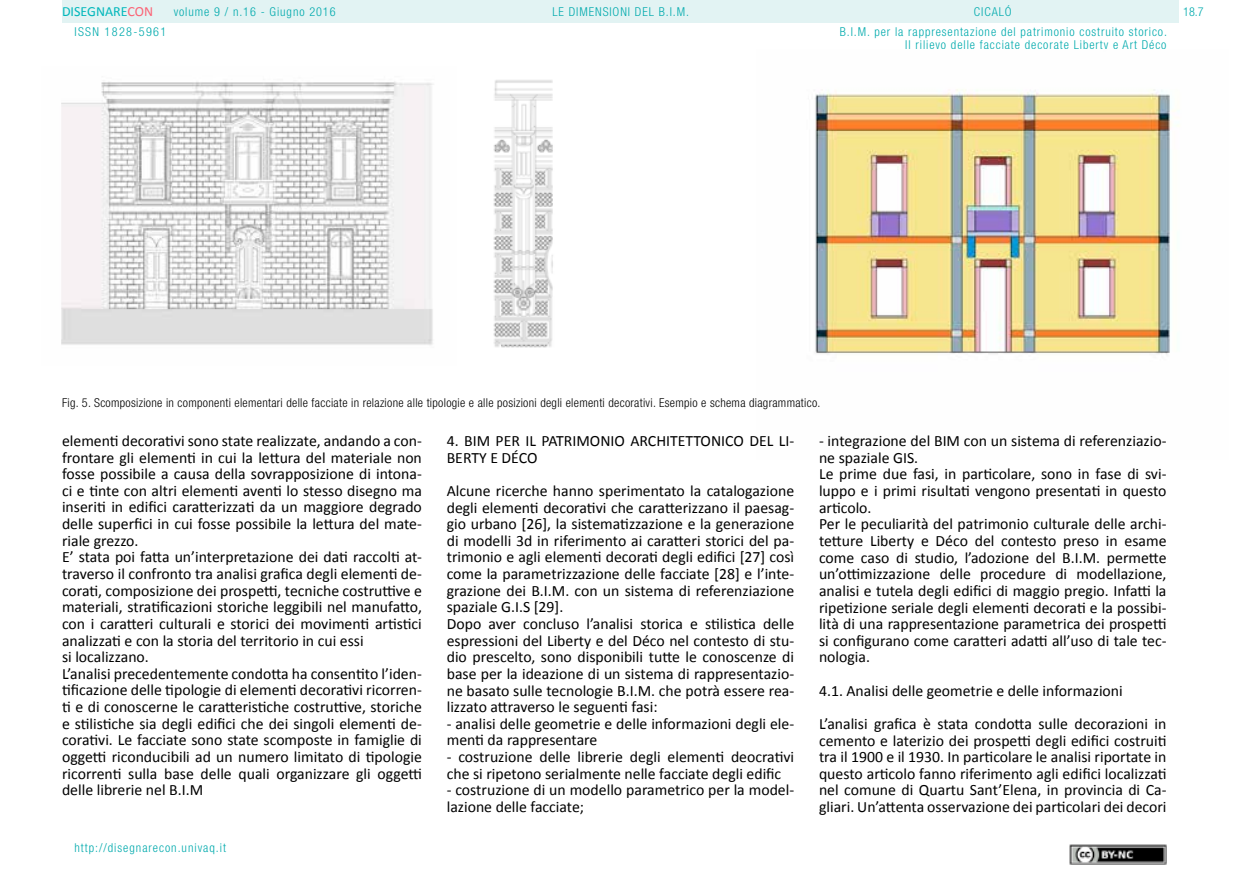
<style>
.page{position:relative;width:1241px;height:893px;background:#fff}
.page>*{position:absolute;margin:0;border:0;box-sizing:border-box;transform-origin:0 0}
.t1{font:15.75px/16.6px "Calibri";color:#000}
.t2{font:14px "Calibri";color:#00b7bb}
.t3{font:300 condensed 12.25px/19.4px "Helvetica Neue LT Std";letter-spacing:.075em;color:#00aaad}
.t4{font:300 condensed 12.25px "Helvetica Neue LT Std";letter-spacing:.025em;color:#000}
.t5{font:300 condensed 12.25px "Helvetica Neue LT Std";letter-spacing:.11em;color:#00aaad}
.s1{color:#fb6275}
</style>
<div class="page">
<div style="left:62px;top:0;width:1116px;height:23px;background:#e2f3f3"></div>
<img style="left:1069px;top:845px;width:97px;height:19px">
<img style="left:61px;top:82px;width:372px;height:263px">
<img style="left:493px;top:80px;width:60px;height:268px">
<img style="left:815px;top:89px;width:364px;height:266px">
<p class="t2" style="left:62px;top:3px;width:93px">DISEGNARE<span class="s1">CON</span></p>
<p class="t3" style="left:839px;top:2px;width:328px;text-indent:134px">CICALÓ<br>B.I.M. per la rappresentazione del patrimonio costruito storico.</p>
<p class="t3" style="left:905px;top:35px;width:263px">Il rilievo delle facciate decorate Liberty e Art Déco</p>
<p class="t3" style="left:174px;top:2px;width:163px">volume 9 / n.16 - Giugno 2016</p>
<p class="t3" style="left:552px;top:2px;width:138px">LE DIMENSIONI DEL B.I.M.</p>
<p class="t3" style="left:1182px;top:2px;width:22px">18.7</p>
<p class="t5" style="left:74px;top:24px;width:93px">ISSN 1828-5961</p>
<p class="t4" style="left:62px;top:395px;width:759px">Fig. 5. Scomposizione in componenti elementari delle facciate in relazione alle tipologie e alle posizioni degli elementi decorativi. Esempio e schema diagrammatico.</p>
<p class="t1" style="left:62px;top:432px;width:361px">elementi decorativi sono state realizzate, andando a con&shy;frontare gli elementi in cui la lettura del materiale non fosse possibile a causa della sovrapposizione di intona&shy;ci e tinte con altri elementi aventi lo stesso disegno ma inseriti in edifici caratterizzati da un maggiore degrado delle superfici in cui fosse possibile la lettura del mate&shy;riale grezzo.<br>E’ stata poi fatta un’interpretazione dei dati raccolti at&shy;traverso il confronto tra analisi grafica degli elementi de&shy;corati, composizione dei prospetti, tecniche costruttive e materiali, stratificazioni storiche leggibili nel manufatto, con i caratteri culturali e storici dei movimenti artistici analizzati e con la storia del territorio in cui essi<br>si localizzano.<br>L’analisi precedentemente condotta ha consentito l’iden&shy;tificazione delle tipologie di elementi decorativi ricorren&shy;ti e di conoscerne le caratteristiche costruttive, storiche e stilistiche sia degli edifici che dei singoli elementi de&shy;corativi. Le facciate sono state scomposte in famiglie di oggetti riconducibili ad un numero limitato di tipologie ricorrenti sulla base delle quali organizzare gli oggetti delle librerie nel B.I.M</p>
<p class="t1" style="left:446px;top:433px;width:349px">4. BIM PER IL PATRIMONIO ARCHITETTONICO DEL LI-<br>BERTY E DÉCO</p>
<p class="t1" style="left:446px;top:482px;width:349px">Alcune ricerche hanno sperimentato la catalogazione degli elementi decorativi che caratterizzano il paesag&shy;gio urbano [26], la sistematizzazione e la generazione di modelli 3d in riferimento ai caratteri storici del pa&shy;trimonio e agli elementi decorati degli edifici [27] così come la parametrizzazione delle facciate [28] e l’inte&shy;grazione dei B.I.M. con un sistema di referenziazione spaziale G.I.S [29].<br>Dopo aver concluso l’analisi storica e stilistica delle espressioni del Liberty e del Déco nel contesto di stu&shy;dio prescelto, sono disponibili tutte le conoscenze di base per la ideazione di un sistema di rappresentazio&shy;ne basato sulle tecnologie B.I.M. che potrà essere rea&shy;lizzato attraverso le seguenti fasi:</p>
<p class="t1" style="left:446px;top:715px;width:349px">- analisi delle geometrie e delle informazioni degli ele&shy;menti da rappresentare</p>
<p class="t1" style="left:446px;top:749px;width:349px">- costruzione delle librerie degli elementi deocrativi che si ripetono serialmente nelle facciate degli edific</p>
<p class="t1" style="left:446px;top:782px;width:349px">- costruzione di un modello parametrico per la model&shy;lazione delle facciate;</p>
<p class="t3" style="left:74px;top:838px;width:153px">http://disegnarecon.univaq.it</p>
<p class="t1" style="left:818px;top:433px;width:349px">- integrazione del BIM con un sistema di referenziazio&shy;ne spaziale GIS.<br>Le prime due fasi, in particolare, sono in fase di svi&shy;luppo e i primi risultati vengono presentati in questo articolo.<br>Per le peculiarità del patrimonio culturale delle archi&shy;tetture Liberty e Déco del contesto preso in esame come caso di studio, l’adozione del B.I.M. permette un’ottimizzazione delle procedure di modellazione, analisi e tutela degli edifici di maggio pregio. Infatti la ripetizione seriale degli elementi decorati e la possibi&shy;lità di una rappresentazione parametrica dei prospetti si configurano come caratteri adatti all’uso di tale tec&shy;nologia.</p>
<p class="t1" style="left:818px;top:674px;width:349px;line-height:33.2px">4.1. Analisi delle geometrie e delle informazioni<br>L’analisi grafica è stata condotta sulle decorazioni in</p>
<p class="t1" style="left:818px;top:732px;width:349px;text-align:justify">cemento e laterizio dei prospetti degli edifici costruiti tra il 1900 e il 1930. In particolare le analisi riportate in questo articolo fanno riferimento agli edifici localizzati nel comune di Quartu Sant’Elena, in provincia di Ca&shy;gliari. Un’attenta osservazione dei particolari dei decori</p>
</div>
